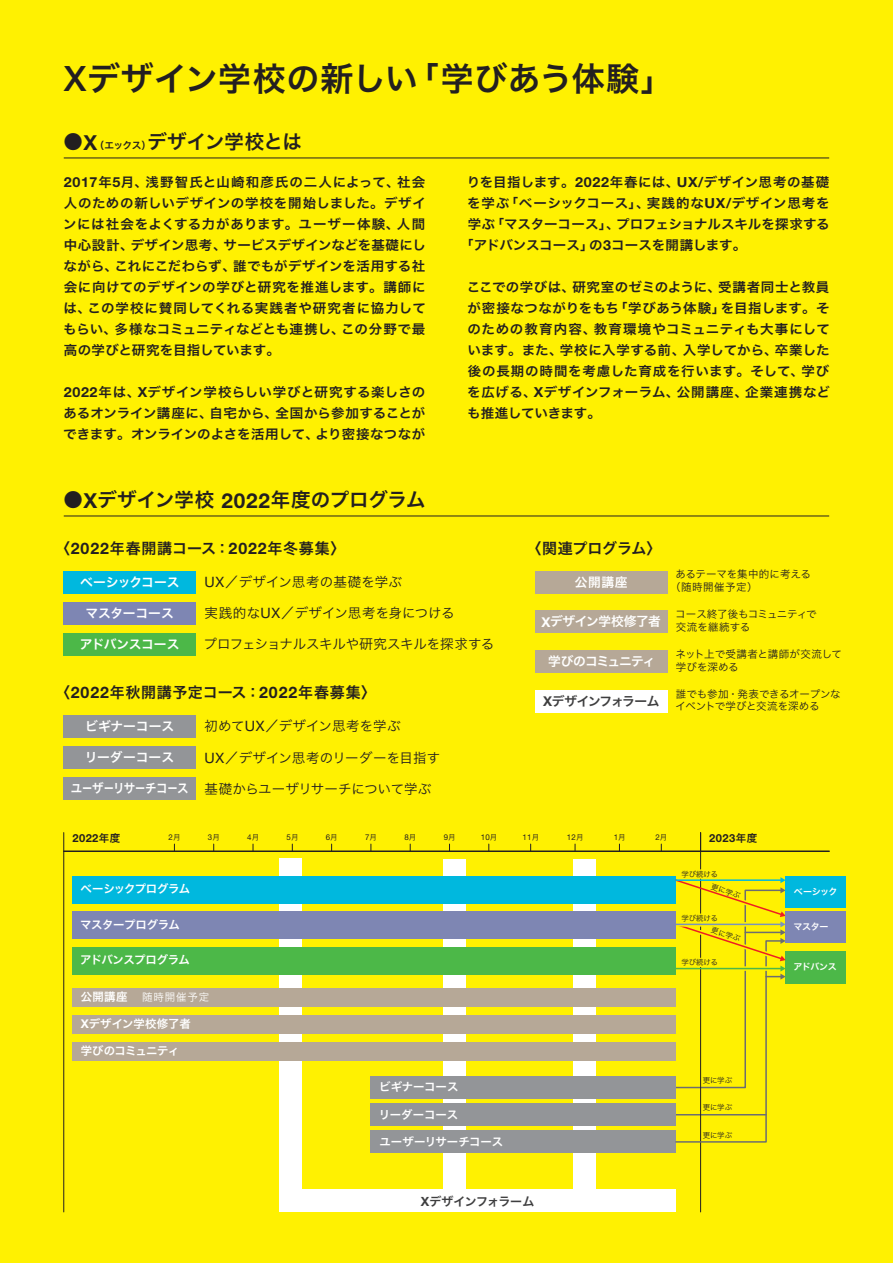
<style>
.page{position:relative;width:893px;height:1263px;background:#fff101}
.page>*{position:absolute;margin:0;border:0;box-sizing:border-box;transform-origin:0 0}
.t1{font:33px "Hira Kaku Pro N W6";letter-spacing:.015em;color:#231f20}
.t2{font:19.5px "Hira Kaku Pro N W6";color:#231f20}
.t3{font:15px "Hira Kaku Pro N W6";letter-spacing:.035em;color:#231f20}
.t4{font:15px "Hira Kaku Pro N W6";letter-spacing:-.015em;color:#231f20}
.t5{font:13.5px "Hira Kaku Pro N W3";color:#231f20}
.t6{font:13.5px "Hira Kaku Pro N W3";letter-spacing:-.02em;color:#231f20}
.t7{font:13.05px/21px "Hira Kaku Pro N W6";letter-spacing:.01em;color:#231f20;text-align:justify}
.t8{font:13.05px "Hira Kaku Pro N W6";letter-spacing:.03em;color:#231f20}
.t9{font:13.05px "Hira Kaku Pro N W6";letter-spacing:.05em;color:#231f20}
.t10{font:13.05px "Hira Kaku Pro N W6";letter-spacing:-.01em;color:#231f20}
.t11{font:12.75px "Hira Kaku Pro N W6";letter-spacing:-.02em;color:#fff}
.t12{font:12.75px "Hira Kaku Pro N W6";letter-spacing:.005em;color:#fff}
.t13{font:12.75px "Hira Kaku Pro N W6";letter-spacing:-.075em;color:#3e3e3f}
.t14{font:12.75px "Hira Kaku Pro N W6";letter-spacing:-.08em;color:#fff}
.t15{font:12px "Hira Kaku Pro N W6";letter-spacing:-.035em;color:#3e3e3f}
.t16{font:11.4px "Hira Kaku Pro N W6";letter-spacing:-.02em;color:#fff}
.t17{font:11.4px "Hira Kaku Pro N W6";letter-spacing:-.04em;color:#fff}
.t18{font:11.4px "Hira Kaku Pro N W6";letter-spacing:-.05em;color:#fff}
.t19{font:700 11.1px "Helvetica Neue LT Std";letter-spacing:.04em;color:#231f20}
.t20{font:10.5px/12.8px "Hira Kaku Pro N W3";letter-spacing:-.005em;color:#231f20}
.t21{font:10.5px "Hira Kaku Pro N W3";letter-spacing:.075em;color:#fff}
.t22{font:9px "Hira Kaku Pro N W6";letter-spacing:-.04em;color:#fff}
.t23{font:7.95px "Helvetica Neue LT Std";color:#231f20}
.t24{font:7.5px "Hira Kaku Pro N W3";letter-spacing:-.025em;color:#231f20}
.s1{font-family:"Helvetica Neue LT Std";font-weight:500;font-size:34.95px}
.s2{font-family:"Helvetica Neue LT Std";font-weight:700;font-size:20.7px}
.s3{font-size:9.75px}
.s4{font-family:"Helvetica Neue LT Std";font-weight:700;font-size:13.95px}
.s5{font-family:"Helvetica Neue LT Std";font-weight:700;font-size:15.9px}
.s6{font-family:"Helvetica Neue LT Std";font-size:14.25px}
.s7{font-family:"Helvetica Neue LT Std";font-weight:700;font-size:13.5px}
.s8{font-family:"Hira Kaku Pro N W6";font-size:12.75px;color:#fff}
.s9{font-family:"Hira Kaku Pro N W6";font-weight:400;font-size:10.5px}
.s10{font-family:"Hira Kaku Pro N W3";font-size:7.5px}
.s11{font-family:"Helvetica Neue LT Std";font-weight:700;font-size:12.15px}
.s12{font-family:"Helvetica Neue LT Std";font-weight:700;font-size:12.75px}
</style>
<div class="page">
<div style="left:279px;top:859px;width:22px;height:353px;background:#fff"></div>
<div style="left:443px;top:859px;width:22px;height:335px;background:#fff"></div>
<div style="left:573px;top:859px;width:22px;height:335px;background:#fff"></div>
<div style="left:279px;top:1190px;width:397px;height:22px;background:#fff"></div>
<div style="left:72px;top:876px;width:604px;height:27px;background:#00b8de"></div>
<hr style="left:64px;top:850px;width:765px;height:2px;background:#231f20">
<hr style="left:700px;top:832px;width:1px;height:380px;background:#231f20">
<hr style="left:63px;top:832px;width:1px;height:380px;background:#231f20">
<hr style="left:64px;top:158px;width:765px;height:1px;background:#231f20">
<hr style="left:64px;top:516px;width:765px;height:1px;background:#231f20">
<div style="left:786px;top:876px;width:60px;height:31px;background:#00b8de"></div>
<div style="left:371px;top:1076px;width:305px;height:23px;background:#939598"></div>
<div style="left:371px;top:1103px;width:305px;height:23px;background:#939598"></div>
<div style="left:72px;top:988px;width:604px;height:18px;background:#b6a897"></div>
<div style="left:72px;top:1015px;width:604px;height:19px;background:#b6a897"></div>
<div style="left:72px;top:1042px;width:604px;height:19px;background:#b6a897"></div>
<div style="left:535px;top:690px;width:132px;height:23px;background:#fff"></div>
<div style="left:64px;top:715px;width:132px;height:22px;background:#939598"></div>
<div style="left:64px;top:777px;width:132px;height:23px;background:#939598"></div>
<div style="left:535px;top:571px;width:132px;height:22px;background:#b6a897"></div>
<div style="left:535px;top:650px;width:132px;height:23px;background:#b6a897"></div>
<div style="left:535px;top:610px;width:132px;height:23px;background:#b6a897"></div>
<div style="left:64px;top:571px;width:132px;height:22px;background:#00b8de"></div>
<div style="left:64px;top:633px;width:132px;height:23px;background:#4cb848"></div>
<div style="left:64px;top:602px;width:132px;height:23px;background:#7e86b3"></div>
<div style="left:64px;top:746px;width:132px;height:23px;background:#939598"></div>
<div style="left:371px;top:1130px;width:305px;height:23px;background:#939598"></div>
<div style="left:72px;top:947px;width:604px;height:27px;background:#4cb848"></div>
<div style="left:786px;top:951px;width:60px;height:33px;background:#4cb848"></div>
<svg style="left:670px;top:832px;width:121px;height:311px"></svg>
<div style="left:786px;top:911px;width:60px;height:32px;background:#7e86b3"></div>
<div style="left:72px;top:911px;width:604px;height:28px;background:#7e86b3"></div>
<h1 class="t1" style="left:64px;top:48px;width:611px"><span class="s1">X</span>デザイン学校の新しい「学びあう体験」</h1>
<h2 class="t2" style="left:64px;top:124px;width:240px">●<span class="s2">X</span><span class="s3">（エックス）</span>デザイン学校とは</h2>
<p class="t7" style="left:63px;top:171px;width:364px"><span class="s4">2017</span>年<span class="s4">5</span>月、浅野智氏と山崎和彦氏の二人によって、社会人のための新しいデザインの学校を開始しました。デザインには社会をよくする力があります。ユーザー体験、人間中心設計、デザイン思考、サービスデザインなどを基礎にしながら、これにこだわらず、誰でもがデザインを活用する社会に向けてのデザインの学びと研究を推進します。講師には、この学校に賛同してくれる実践者や研究者に協力してもらい、多様なコミュニティなどとも連携し、この分野で最高の学びと研究を目指しています。</p>
<p class="t7" style="left:63px;top:381px;width:364px"><span class="s4">2022</span>年は、<span class="s4">X</span>デザイン学校らしい学びと研究する楽しさのあるオンライン講座に、自宅から、全国から参加することができます。オンラインのよさを活用して、より密接なつなが</p>
<p class="t8" style="left:467px;top:170px;width:364px">りを目指します。<span class="s4">2022</span>年春には、<span class="s4">UX/</span>デザイン思考の基礎</p>
<p class="t9" style="left:467px;top:191px;width:364px">を学ぶ「ベーシックコース」、実践的な<span class="s4">UX/</span>デザイン思考を</p>
<p class="t7" style="left:468px;top:213px;width:363px">学ぶ「マスターコース」、プロフェショナルスキルを探求する</p>
<p class="t10" style="left:460px;top:233px;width:288px">「アドバンスコース」の<span class="s4">3</span>コースを開講します。</p>
<p class="t7" style="left:467px;top:276px;width:364px">ここでの学びは、研究室のゼミのように、受講者同士と教員が密接なつながりをもち「学びあう体験」を目指します。そのための教育内容、教育環境やコミュニティも大事にしています。また、学校に入学する前、入学してから、卒業した後の長期の時間を考慮した育成を行います。そして、学びを広げる、<span class="s4">X</span>デザインフォーラム、公開講座、企業連携なども推進していきます。</p>
<h2 class="t2" style="left:63px;top:482px;width:364px">●<span class="s2">X</span>デザイン学校 <span class="s2">2022</span>年度のプログラム</h2>
<p class="t3" style="left:55px;top:534px;width:292px">〈<span class="s5">2022</span>年春開講コース：<span class="s5">2022</span>年冬募集〉</p>
<p class="t4" style="left:527px;top:534px;width:136px">〈関連プログラム〉</p>
<p class="t11" style="left:80px;top:570px;width:101px">ベーシックコース</p>
<p class="t5" style="left:205px;top:570px;width:199px"><span class="s6">UX</span>／デザイン思考の基礎を学ぶ</p>
<p class="t11" style="left:575px;top:570px;width:54px">公開講座</p>
<p class="t20" style="left:670px;top:567px;width:143px;text-indent:5px">あるテーマを集中的に考える（随時開催予定）</p>
<p class="t11" style="left:86px;top:602px;width:90px">マスターコース</p>
<p class="t5" style="left:205px;top:601px;width:251px">実践的な<span class="s6">UX</span>／デザイン思考を身につける</p>
<p class="t11" style="left:541px;top:610px;width:121px"><span class="s7">X</span>デザイン学校修了者</p>
<p class="t20" style="left:675px;top:607px;width:143px">コース終了後もコミュニティで交流を継続する</p>
<p class="t11" style="left:80px;top:633px;width:101px">アドバンスコース</p>
<p class="t6" style="left:204px;top:632px;width:292px">プロフェショナルスキルや研究スキルを探求する</p>
<p class="t3" style="left:55px;top:678px;width:323px">〈<span class="s5">2022</span>年秋開講予定コース：<span class="s5">2022</span>年春募集〉</p>
<p class="t12" style="left:85px;top:714px;width:91px">ビギナーコース</p>
<p class="t5" style="left:205px;top:714px;width:197px">初めて<span class="s6">UX</span>／デザイン思考を学ぶ</p>
<p class="t12" style="left:85px;top:746px;width:91px">リーダーコース</p>
<p class="t5" style="left:205px;top:745px;width:237px"><span class="s6">UX</span>／デザイン思考のリーダーを目指す</p>
<p class="t5" style="left:71px;top:777px;width:362px"><span class="s8">ユーザーリサーチコース</span> 基礎からユーザリサーチについて学ぶ</p>
<p class="t20" style="left:675px;top:647px;width:168px">ネット上で受講者と講師が交流して</p>
<p class="t14" style="left:548px;top:650px;width:109px">学びのコミュニティ</p>
<p class="t20" style="left:676px;top:659px;width:64px">学びを深める</p>
<p class="t13" style="left:543px;top:690px;width:118px"><span class="s7">X</span>デザインフォラーム</p>
<p class="t20" style="left:676px;top:686px;width:167px">誰でも参加・発表できるオープンなイベントで学びと交流を深める</p>
<p class="t19" style="left:72px;top:831px;width:49px">2022<span class="s9">年度</span></p>
<p class="t23" style="left:169px;top:833px;width:13px">2<span class="s10">月</span></p>
<p class="t23" style="left:208px;top:833px;width:13px">3<span class="s10">月</span></p>
<p class="t23" style="left:247px;top:833px;width:13px">4<span class="s10">月</span></p>
<p class="t23" style="left:287px;top:833px;width:13px">5<span class="s10">月</span></p>
<p class="t23" style="left:326px;top:833px;width:13px">6<span class="s10">月</span></p>
<p class="t23" style="left:365px;top:833px;width:13px">7<span class="s10">月</span></p>
<p class="t23" style="left:404px;top:833px;width:13px">8<span class="s10">月</span></p>
<p class="t23" style="left:444px;top:833px;width:13px">9<span class="s10">月</span></p>
<p class="t23" style="left:481px;top:833px;width:18px">10<span class="s10">月</span></p>
<p class="t23" style="left:522px;top:833px;width:18px">11<span class="s10">月</span></p>
<p class="t23" style="left:567px;top:833px;width:18px">12<span class="s10">月</span></p>
<p class="t23" style="left:614px;top:833px;width:13px">1<span class="s10">月</span></p>
<p class="t23" style="left:655px;top:833px;width:13px">2<span class="s10">月</span></p>
<p class="t19" style="left:709px;top:831px;width:49px">2023<span class="s9">年度</span></p>
<p class="t24" style="left:681px;top:867px;width:38px">学び続ける</p>
<p class="t16" style="left:81px;top:878px;width:111px">ベーシックプログラム</p>
<p class="t24" style="left:713px;top:880px;width:32px;rotate:18deg">更に学ぶ</p>
<p class="t24" style="left:713px;top:923px;width:32px;rotate:18deg">更に学ぶ</p>
<p class="t22" style="left:794px;top:883px;width:45px">ベーシック</p>
<p class="t24" style="left:681px;top:912px;width:38px">学び続ける</p>
<p class="t16" style="left:80px;top:914px;width:101px">マスタープログラム</p>
<p class="t22" style="left:794px;top:919px;width:37px">マスター</p>
<p class="t17" style="left:80px;top:950px;width:111px">アドバンスプログラム</p>
<p class="t16" style="left:81px;top:986px;width:48px">公開講座</p>
<p class="t21" style="left:142px;top:988px;width:68px">随時開催予定</p>
<p class="t16" style="left:81px;top:1013px;width:112px"><span class="s11">X</span>デザイン学校修了者</p>
<p class="t18" style="left:81px;top:1040px;width:100px">学びのコミュニティ</p>
<p class="t16" style="left:379px;top:1077px;width:81px">ビギナーコース</p>
<p class="t16" style="left:379px;top:1104px;width:81px">リーダーコース</p>
<p class="t16" style="left:379px;top:1131px;width:125px">ユーザーリサーチコース</p>
<p class="t15" style="left:421px;top:1190px;width:115px"><span class="s12">X</span>デザインフォラーム</p>
<p class="t24" style="left:681px;top:956px;width:38px">学び続ける</p>
<p class="t24" style="left:703px;top:1074px;width:31px">更に学ぶ</p>
<p class="t24" style="left:703px;top:1101px;width:31px">更に学ぶ</p>
<p class="t24" style="left:703px;top:1128px;width:31px">更に学ぶ</p>
<p class="t22" style="left:794px;top:959px;width:45px">アドバンス</p>
</div>
